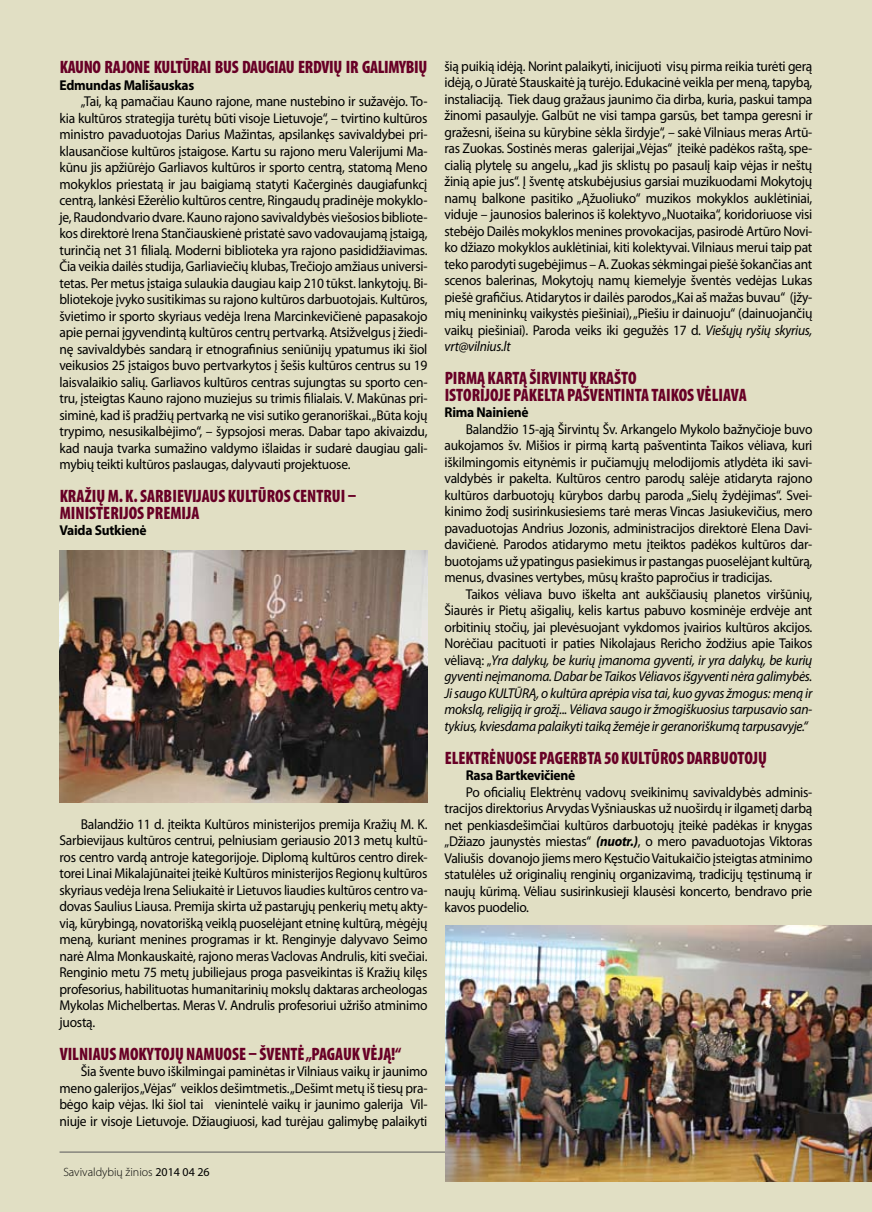
<style>
.page{position:relative;width:872px;height:1212px;background:#e1dfc4}
.page>*{position:absolute;margin:0;border:0;box-sizing:border-box;transform-origin:0 0}
.t1{font:900 condensed 18px/16.5px "Myriad Pro";color:#680026;scale:.95 1}
.t2{font:900 condensed 18px "Myriad Pro";letter-spacing:-.02em;color:#680026;scale:.95 1}
.t3{font:14.25px/16.5px "Myriad Pro";letter-spacing:-.02em;color:#000;text-align:justify;scale:.95 1}
.t4{font:italic 14.25px/16.5px "Myriad Pro";letter-spacing:-.02em;color:#000;text-align:justify;scale:.95 1}
.t5{font:700 14.25px "Myriad Pro";letter-spacing:-.02em;color:#000;scale:.95 1}
.t6{font:300 12px "Myriad Pro";color:#000}
.s1{font-weight:400}
.s2{font-style:italic}
.s3{font-style:normal}
.s4{font-weight:700;font-style:italic}
</style>
<div class="page">
<img style="left:60px;top:550px;width:367px;height:252px">
<hr style="left:60px;top:1152px;width:752px;height:1px;background:#58585a">
<img style="left:446px;top:926px;width:426px;height:255px">
<p class="t2" style="left:60px;top:55px;width:388px">KAUNO RAJONE KULTŪRAI BUS DAUGIAU ERDVIŲ IR GALIMYBIŲ</p>
<p class="t5" style="left:60px;top:75px;width:143px">Edmundas Mališauskas</p>
<p class="t3" style="left:60px;top:93px;width:389px;text-indent:21px">„Tai, ką pamačiau Kauno rajone, mane nustebino ir sužavėjo. To&shy;kia kultūros strategija turėtų būti visoje Lietuvoje“, – tvirtino kultūros ministro pavaduotojas Darius Mažintas, apsilankęs savivaldybei pri&shy;klausančiose kultūros įstaigose. Kartu su rajono meru Valerijumi Ma&shy;kūnu jis apžiūrėjo Garliavos kultūros ir sporto centrą, statomą Meno mokyklos priestatą ir jau baigiamą statyti Kačerginės daugiafunkcį centrą, lankėsi Ežerėlio kultūros centre, Ringaudų pradinėje mokyklo&shy;je, Raudondvario dvare. Kauno rajono savivaldybės viešosios bibliote&shy;kos direktorė Irena Stančiauskienė pristatė savo vadovaujamą įstaigą, turinčią net 31 filialą. Moderni biblioteka yra rajono pasididžiavimas.<br>Čia veikia dailės studija, Garliaviečių klubas, Trečiojo amžiaus universi&shy;tetas. Per metus įstaiga sulaukia daugiau kaip 210 tūkst. lankytojų. Bi&shy;bliotekoje įvyko susitikimas su rajono kultūros darbuotojais. Kultūros, švietimo ir sporto skyriaus vedėja Irena Marcinkevičienė papasakojo apie pernai įgyvendintą kultūros centrų pertvarką. Atsižvelgus į žiedi&shy;nę savivaldybės sandarą ir etnografinius seniūnijų ypatumus iki šiol veikusios 25 įstaigos buvo pertvarkytos į šešis kultūros centrus su 19 laisvalaikio salių. Garliavos kultūros centras sujungtas su sporto cen&shy;tru, įsteigtas Kauno rajono muziejus su trimis filialais. V. Makūnas pri&shy;siminė, kad iš pradžių pertvarką ne visi sutiko geranoriškai. „Būta kojų trypimo, nesusikalbėjimo“, – šypsojosi meras. Dabar tapo akivaizdu, kad nauja tvarka sumažino valdymo išlaidas ir sudarė daugiau gali&shy;mybių teikti kultūros paslaugas, dalyvauti projektuose.</p>
<p class="t1" style="left:60px;top:487px;width:314px">KRAŽIŲ M. K. SARBIEVIJAUS KULTŪROS CENTRUI –<br>MINISTERIJOS PREMIJA</p>
<p class="t5" style="left:60px;top:521px;width:93px">Vaida Sutkienė</p>
<p class="t3" style="left:60px;top:815px;width:389px;text-indent:21px">Balandžio 11 d. įteikta Kultūros ministerijos premija Kražių M. K.<br>Sarbievijaus kultūros centrui, pelniusiam geriausio 2013 metų kultū&shy;ros centro vardą antroje kategorijoje. Diplomą kultūros centro direk&shy;torei Linai Mikalajūnaitei įteikė Kultūros ministerijos Regionų kultūros skyriaus vedėja Irena Seliukaitė ir Lietuvos liaudies kultūros centro va&shy;dovas Saulius Liausa. Premija skirta už pastarųjų penkerių metų akty&shy;vią, kūrybingą, novatorišką veiklą puoselėjant etninę kultūrą, mėgėjų meną, kuriant menines programas ir kt. Renginyje dalyvavo Seimo narė Alma Monkauskaitė, rajono meras Vaclovas Andrulis, kiti svečiai.<br>Renginio metu 75 metų jubiliejaus proga pasveikintas iš Kražių kilęs profesorius, habilituotas humanitarinių mokslų daktaras archeologas Mykolas Michelbertas. Meras V. Andrulis profesoriui užrišo atminimo juostą.</p>
<p class="t1" style="left:60px;top:1045px;width:275px">VILNIAUS MOKYTOJŲ NAMUOSE – ŠVENTĖ „PAGAUK</p>
<p class="t1" style="left:362px;top:1045px;width:42px">VĖJĄ!“</p>
<p class="t3" style="left:60px;top:1063px;width:389px;text-indent:21px">Šia švente buvo iškilmingai paminėtas ir Vilniaus vaikų ir jaunimo meno galerijos „Vėjas“ veiklos dešimtmetis. „Dešimt metų iš tiesų pra&shy;bėgo kaip vėjas. Iki šiol tai vienintelė vaikų ir jaunimo galerija Vil&shy;niuje ir visoje Lietuvoje. Džiaugiuosi, kad turėjau galimybę palaikyti</p>
<p class="t6" style="left:63px;top:1165px;width:148px">Savivaldybių žinios <span class="s1">2014 04 26</span></p>
<p class="t3" style="left:444px;top:57px;width:389px">šią puikią idėją. Norint palaikyti, inicijuoti visų pirma reikia turėti gerą idėją, o Jūratė Stauskaitė ją turėjo. Edukacinė veikla per meną, tapybą, instaliaciją. Tiek daug gražaus jaunimo čia dirba, kuria, paskui tampa žinomi pasaulyje. Galbūt ne visi tampa garsūs, bet tampa geresni ir gražesni, išeina su kūrybine sėkla širdyje“, – sakė Vilniaus meras Artū&shy;ras Zuokas. Sostinės meras galerijai „Vėjas“ įteikė padėkos raštą, spe&shy;cialią plytelę su angelu, „kad jis sklistų po pasaulį kaip vėjas ir neštų žinią apie jus“. Į šventę atskubėjusius garsiai muzikuodami Mokytojų namų balkone pasitiko „Ąžuoliuko“ muzikos mokyklos auklėtiniai, viduje – jaunosios balerinos iš kolektyvo „Nuotaika“, koridoriuose visi stebėjo Dailės mokyklos menines provokacijas, pasirodė Artūro Novi&shy;ko džiazo mokyklos auklėtiniai, kiti kolektyvai. Vilniaus merui taip pat teko parodyti sugebėjimus – A. Zuokas sėkmingai piešė šokančias ant scenos balerinas, Mokytojų namų kiemelyje šventės vedėjas Lukas piešė grafičius. Atidarytos ir dailės parodos „Kai aš mažas buvau“ (įžy&shy;mių menininkų vaikystės piešiniai), „Piešiu ir dainuoju“ (dainuojančių vaikų piešiniai). Paroda veiks iki gegužės 17 d. <span class="s2">Viešųjų ryšių skyrius, vrt@vilnius.lt</span></p>
<p class="t1" style="left:445px;top:369px;width:319px">PIRMĄ KARTĄ ŠIRVINTŲ KRAŠTO<br>ISTORIJOJE PAKELTA PAŠVENTINTA TAIKOS VĖLIAVA</p>
<p class="t5" style="left:444px;top:403px;width:90px">Rima Nainienė</p>
<p class="t3" style="left:444px;top:420px;width:389px;text-indent:21px">Balandžio 15-ąją Širvintų Šv. Arkangelo Mykolo bažnyčioje buvo aukojamos šv. Mišios ir pirmą kartą pašventinta Taikos vėliava, kuri iškilmingomis eitynėmis ir pučiamųjų melodijomis atlydėta iki savi&shy;valdybės ir pakelta. Kultūros centro parodų salėje atidaryta rajono kultūros darbuotojų kūrybos darbų paroda „Sielų žydėjimas“. Svei&shy;kinimo žodį susirinkusiesiems tarė meras Vincas Jasiukevičius, mero pavaduotojas Andrius Jozonis, administracijos direktorė Elena Davi&shy;davičienė. Parodos atidarymo metu įteiktos padėkos kultūros dar&shy;buotojams už ypatingus pasiekimus ir pastangas puoselėjant kultūrą, menus, dvasines vertybes, mūsų krašto papročius ir tradicijas.</p>
<p class="t4" style="left:444px;top:585px;width:389px;text-indent:21px"><span class="s3">Taikos vėliava buvo iškelta ant aukščiausių planetos viršūnių, Šiaurės ir Pietų ašigalių, kelis kartus pabuvo kosminėje erdvėje ant orbitinių stočių, jai plevėsuojant vykdomos įvairios kultūros akcijos.<br>Norėčiau pacituoti ir paties Nikolajaus Rericho žodžius apie Taikos vėliavą: „</span>Yra dalykų, be kurių įmanoma gyventi, ir yra dalykų, be kurių gyventi neįmanoma. Dabar be Taikos Vėliavos išgyventi nėra galimybės.<br>Ji saugo KULTŪRĄ, o kultūra aprėpia visa tai, kuo gyvas žmogus: meną ir mokslą, religiją ir grožį... Vėliava saugo ir žmogiškuosius tarpusavio san&shy;tykius, kviesdama palaikyti taiką žemėje ir geranoriškumą tarpusavyje.“</p>
<p class="t1" style="left:445px;top:749px;width:341px">ELEKTRĖNUOSE PAGERBTA 50 KULTŪROS DARBUOTOJŲ</p>
<p class="t5" style="left:466px;top:766px;width:117px">Rasa Bartkevičienė</p>
<p class="t3" style="left:444px;top:783px;width:389px;text-indent:21px">Po oficialių Elektrėnų vadovų sveikinimų savivaldybės adminis&shy;tracijos direktorius Arvydas Vyšniauskas už nuoširdų ir ilgametį darbą net penkiasdešimčiai kultūros darbuotojų įteikė padėkas ir knygas „Džiazo jaunystės miestas“ <span class="s4">(nuotr.)</span>, o mero pavaduotojas Viktoras Valiušis dovanojo jiems mero Kęstučio Vaitukaičio įsteigtas atminimo statulėles už originalių renginių organizavimą, tradicijų tęstinumą ir naujų kūrimą. Vėliau susirinkusieji klausėsi koncerto, bendravo prie kavos puodelio.</p>
</div>
